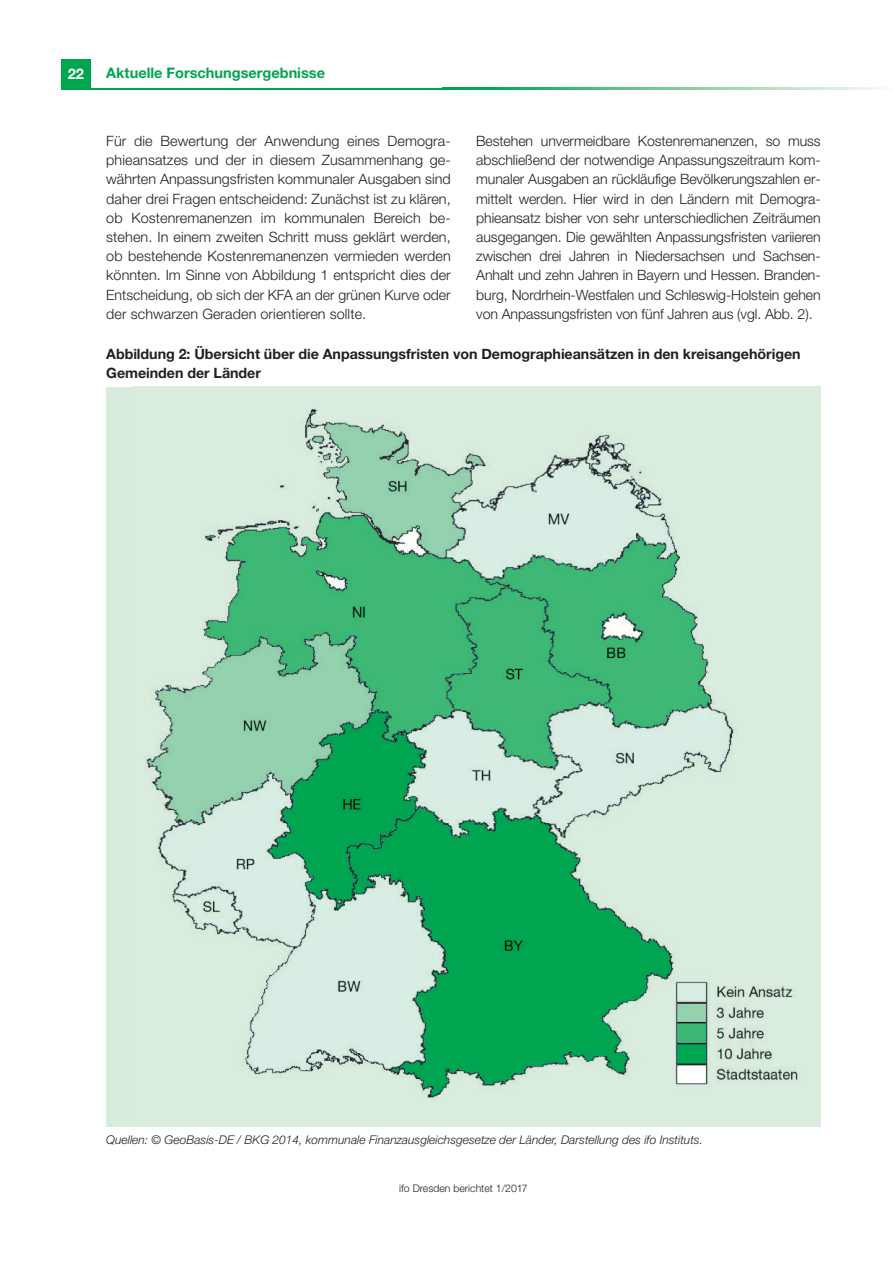
<style>
.page{position:relative;width:893px;height:1263px;background:#fff}
.page>*{position:absolute;margin:0;border:0;box-sizing:border-box;transform-origin:0 0}
.t1{font:700 14.7px "Helvetica Neue";color:#fff}
.t2{font:700 14.55px "Helvetica Neue";color:#00a54f}
.t3{font:300 14.25px/19.2px "Helvetica Neue";letter-spacing:-.005em;color:#231f20;text-align:justify}
.t4{font:700 14.25px/18.8px "Helvetica Neue";letter-spacing:-.005em;color:#231f20}
.t5{font:italic 300 12px "Helvetica Neue";color:#231f20}
.t6{font:300 10.5px "Helvetica Neue";color:#231f20}
</style>
<div class="page">
<div style="left:61px;top:60px;width:30px;height:29px;background:#00a54f"></div>
<hr style="left:61px;top:88px;width:382px;height:1px;background:#00a54f">
<svg style="left:443px;top:88px;width:439px;height:1px"></svg>
<div style="left:106px;top:387px;width:715px;height:740px;background:#d8ecdd"></div>
<img style="left:144px;top:409px;width:654px;height:691px">
<p class="t1" style="left:68px;top:68px;width:18px">22</p>
<p class="t2" style="left:106px;top:68px;width:220px">Aktuelle Forschungsergebnisse</p>
<p class="t3" style="left:106px;top:133px;width:346px">Für die Bewertung der Anwendung eines Demogra&shy;phieansatzes und der in diesem Zusammenhang ge&shy;währten Anpassungsfristen kommunaler Ausgaben sind daher drei Fragen entscheidend: Zunächst ist zu klären, ob Kostenremanenzen im kommunalen Bereich be&shy;stehen. In einem zweiten Schritt muss geklärt werden, ob bestehende Kostenremanenzen vermieden werden könnten. Im Sinne von Abbildung 1 entspricht dies der Entscheidung, ob sich der KFA an der grünen Kurve oder der schwarzen Geraden orientieren sollte.</p>
<p class="t3" style="left:476px;top:133px;width:346px">Bestehen unvermeidbare Kostenremanenzen, so muss abschließend der notwendige Anpassungszeitraum kom&shy;munaler Ausgaben an rückläufige Bevölkerungszahlen er&shy;mittelt werden. Hier wird in den Ländern mit Demogra&shy;phieansatz bisher von sehr unterschiedlichen Zeiträumen ausgegangen. Die gewählten Anpassungsfristen variieren zwischen drei Jahren in Niedersachsen und Sachsen-Anhalt und zehn Jahren in Bayern und Hessen. Branden&shy;burg, Nordrhein-Westfalen und Schleswig-Holstein gehen von Anpassungsfristen von fünf Jahren aus (vgl. Abb. 2).</p>
<p class="t4" style="left:106px;top:346px;width:696px">Abbildung 2: Übersicht über die Anpassungsfristen von Demographieansätzen in den kreisangehörigen<br>Gemeinden der Länder</p>
<p class="t5" style="left:106px;top:1135px;width:598px">Quellen: © GeoBasis-DE / BKG 2014, kommunale Finanzausgleichsgesetze der Länder, Darstellung des ifo Instituts.</p>
<p class="t6" style="left:399px;top:1185px;width:130px">ifo Dresden berichtet 1/2017</p>
</div>
